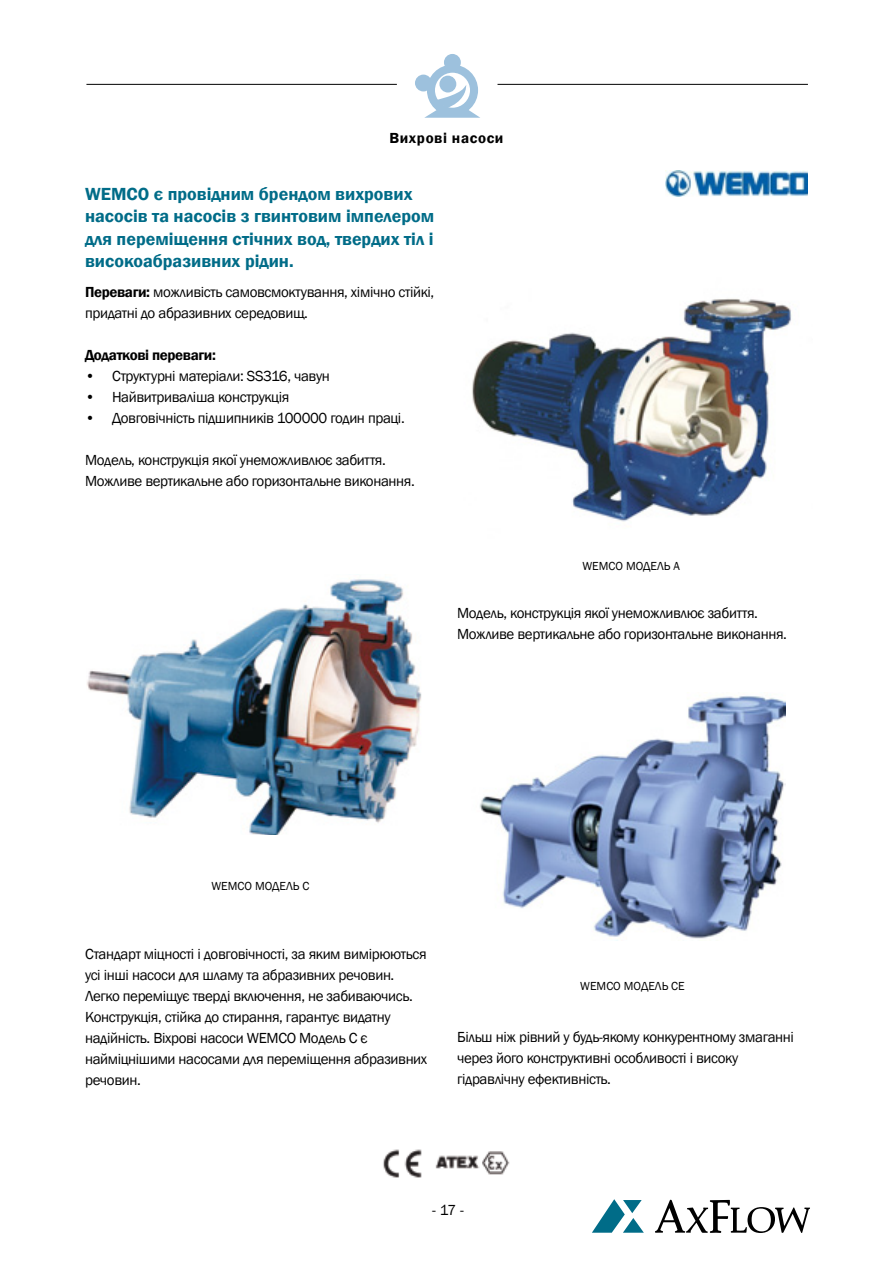
<style>
.page{position:relative;width:893px;height:1263px;background:#fff}
.page>*{position:absolute;margin:0;border:0;box-sizing:border-box;transform-origin:0 0}
.t1{font:600 18px/22.5px "Franklin Gothic";color:#006c88}
.t2{font:15px/21px "Franklin Gothic";letter-spacing:-.025em;color:#000}
.t3{font:600 15px "Franklin Gothic";letter-spacing:-.025em;color:#000}
.t4{font:600 15px "Franklin Gothic";letter-spacing:.04em;color:#000}
.t5{font:12px "Franklin Gothic";color:#000}
.s1{font-weight:600}
</style>
<div class="page">
<hr style="left:86px;top:84px;width:311px;height:1px;background:#000">
<hr style="left:497px;top:84px;width:311px;height:1px;background:#000">
<svg style="left:415px;top:54px;width:65px;height:64px"></svg>
<img style="left:383px;top:1149px;width:127px;height:29px">
<img style="left:87px;top:579px;width:335px;height:256px">
<img style="left:472px;top:298px;width:320px;height:224px">
<img style="left:666px;top:171px;width:142px;height:25px">
<img style="left:479px;top:696px;width:306px;height:245px">
<svg style="left:592px;top:1199px;width:52px;height:34px"></svg>
<svg style="left:655px;top:1199px;width:155px;height:34px"></svg>
<p class="t4" style="left:389px;top:129px;width:116px">Вихрові насоси</p>
<p class="t1" style="left:85px;top:183px;width:351px">WEMCO є провідним брендом вихрових насосів та насосів з гвинтовим імпелером для переміщення стічних вод, твердих тіл і високоабразивних рідин.</p>
<p class="t2" style="left:85px;top:282px;width:351px"><span class="s1">Переваги:</span> МОЖЛИВІСТЬ САМОВСМОКТУВАННЯ, ХІМІЧНО СТІЙКІ,<br>ПРИДАТНІ ДО АБРАЗИВНИХ СЕРЕДОВИЩ.</p>
<p class="t3" style="left:85px;top:345px;width:132px">Додаткові переваги:</p>
<p class="t2" style="left:85px;top:366px;width:246px">• СТРУКТУРНІ МАТЕРІАЛИ: SS316, ЧАВУН</p>
<p class="t2" style="left:85px;top:387px;width:206px">• НАЙВИТРИВАЛІША КОНСТРУКЦІЯ</p>
<p class="t2" style="left:85px;top:408px;width:321px">• ДОВГОВІЧНІСТЬ ПІДШИПНИКІВ 100000 ГОДИН ПРАЦІ.</p>
<p class="t2" style="left:85px;top:450px;width:331px">МОДЕЛЬ, КОНСТРУКЦІЯ ЯКОЇ УНЕМОЖЛИВЛЮЄ ЗАБИТТЯ.<br>МОЖЛИВЕ ВЕРТИКАЛЬНЕ АБО ГОРИЗОНТАЛЬНЕ ВИКОНАННЯ.</p>
<p class="t5" style="left:582px;top:558px;width:17px">WEMCO</p>
<p class="t5" style="left:626px;top:558px;width:55px">МОДЕЛЬ A</p>
<p class="t2" style="left:457px;top:603px;width:331px">МОДЕЛЬ, КОНСТРУКЦІЯ ЯКОЇ УНЕМОЖЛИВЛЮЄ ЗАБИТТЯ.<br>МОЖЛИВЕ ВЕРТИКАЛЬНЕ АБО ГОРИЗОНТАЛЬНЕ ВИКОНАННЯ.</p>
<p class="t5" style="left:211px;top:878px;width:17px">WEMCO</p>
<p class="t5" style="left:255px;top:878px;width:56px">МОДЕЛЬ C</p>
<p class="t2" style="left:85px;top:944px;width:344px">СТАНДАРТ МІЦНОСТІ І ДОВГОВІЧНОСТІ, ЗА ЯКИМ ВИМІРЮЮТЬСЯ УСІ ІНШІ НАСОСИ ДЛЯ ШЛАМУ ТА АБРАЗИВНИХ РЕЧОВИН.<br>ЛЕГКО ПЕРЕМІЩУЄ ТВЕРДІ ВКЛЮЧЕННЯ, НЕ ЗАБИВАЮЧИСЬ.<br>КОНСТРУКЦІЯ, СТІЙКА ДО СТИРАННЯ, ГАРАНТУЄ ВИДАТНУ НАДІЙНІСТЬ. ВІХРОВІ НАСОСИ WEMCO МОДЕЛЬ C Є НАЙМІЦНІШИМИ НАСОСАМИ ДЛЯ ПЕРЕМІЩЕННЯ АБРАЗИВНИХ РЕЧОВИН.</p>
<p class="t5" style="left:580px;top:978px;width:17px">WEMCO</p>
<p class="t5" style="left:624px;top:978px;width:62px">МОДЕЛЬ CE</p>
<p class="t2" style="left:457px;top:1027px;width:338px">БІЛЬШ НІЖ РІВНИЙ У БУДЬ-ЯКОМУ КОНКУРЕНТНОМУ ЗМАГАННІ<br>ЧЕРЕЗ ЙОГО КОНСТРУКТИВНІ ОСОБЛИВОСТІ І ВИСОКУ<br>ГІДРАВЛІЧНУ ЕФЕКТИВНІСТЬ.</p>
<p class="t2" style="left:432px;top:1199px;width:33px">-17-</p>
</div>
